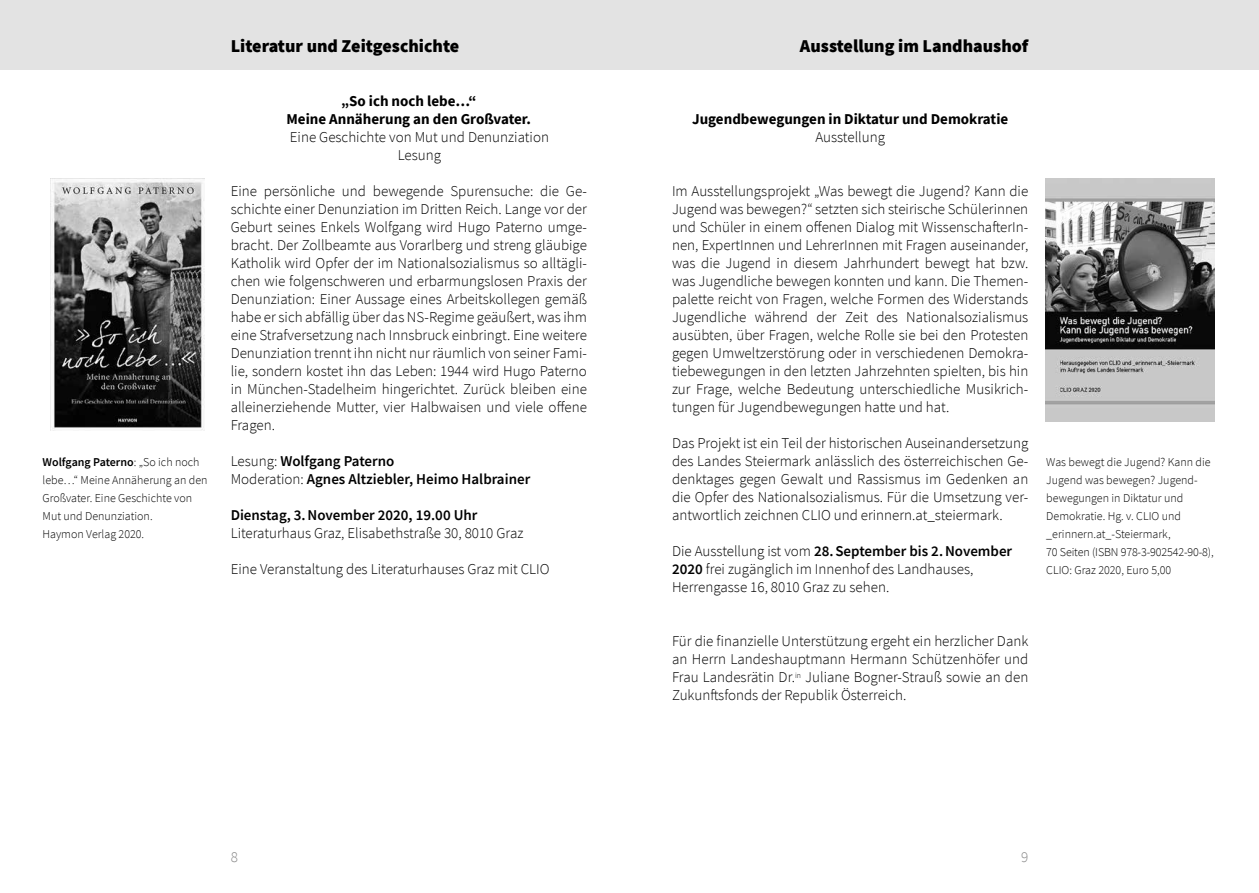
<style>
.page{position:relative;width:1259px;height:893px;background:#fff}
.page>*{position:absolute;margin:0;border:0;box-sizing:border-box;transform-origin:0 0}
.t1{font:900 18px "Source Sans Pro";color:#000}
.t2{font:300 15px/18px "Source Sans Pro";color:#000;text-align:justify}
.t3{font:600 15px/18px "Source Sans Pro";color:#000}
.t4{font:700 15px/18px "Source Sans Pro";color:#000;text-align:center}
.t5{font:300 15px "Source Sans Pro";color:#878787}
.t6{font:300 12px/18px "Source Sans Pro";color:#000}
.s1{font-weight:600}
.s2{font-weight:300}
</style>
<div class="page">
<div style="left:0;top:0;width:1259px;height:70px;background:#e3e3e3"></div>
<img style="left:51px;top:178px;width:153px;height:252px">
<img style="left:1045px;top:178px;width:169px;height:244px">
<p class="t6" style="left:43px;top:453px;width:166px"><span class="s1">Wolfgang Paterno</span>: „So ich noch lebe…“ Meine Annäherung an den<br>Großvater. Eine Geschichte von<br>Mut und Denunziation.<br>Haymon Verlag 2020.</p>
<p class="t1" style="left:231px;top:34px;width:230px">Literatur und Zeitgeschichte</p>
<p class="t4" style="left:286px;top:92px;width:246px">„So ich noch lebe…“<br>Meine Annäherung an den Großvater.</p>
<p class="t2" style="left:290px;top:128px;width:261px;text-align:center">Eine Geschichte von Mut und Denunziation<br>Lesung</p>
<p class="t2" style="left:231px;top:182px;width:358px">Eine persönliche und bewegende Spurensuche: die Ge&shy;schichte einer Denunziation im Dritten Reich. Lange vor der Geburt seines Enkels Wolfgang wird Hugo Paterno umge&shy;bracht. Der Zollbeamte aus Vorarlberg und streng gläubige Katholik wird Opfer der im Nationalsozialismus so alltägli&shy;chen wie folgenschweren und erbarmungslosen Praxis der Denunziation: Einer Aussage eines Arbeitskollegen gemäß habe er sich abfällig über das NS-Regime geäußert, was ihm eine Strafversetzung nach Innsbruck einbringt. Eine weitere Denunziation trennt ihn nicht nur räumlich von seiner Fami&shy;lie, sondern kostet ihn das Leben: 1944 wird Hugo Paterno in München-Stadelheim hingerichtet. Zurück bleiben eine alleinerziehende Mutter, vier Halbwaisen und viele offene Fragen.</p>
<p class="t3" style="left:231px;top:452px;width:301px"><span class="s2">Lesung:</span> Wolfgang Paterno<br><span class="s2">Moderation:</span> Agnes Altziebler, Heimo Halbrainer</p>
<p class="t3" style="left:231px;top:506px;width:248px">Dienstag, 3.November 2020, 19.00 Uhr</p>
<p class="t2" style="left:231px;top:524px;width:294px">Literaturhaus Graz, Elisabethstraße 30, 8010 Graz</p>
<p class="t2" style="left:231px;top:560px;width:320px">Eine Veranstaltung des Literaturhauses Graz mit CLIO</p>
<p class="t1" style="left:800px;top:34px;width:230px">Ausstellung im Landhaushof</p>
<p class="t4" style="left:692px;top:110px;width:318px">Jugendbewegungen in Diktatur und Demokratie</p>
<p class="t2" style="left:815px;top:128px;width:71px">Ausstellung</p>
<p class="t2" style="left:672px;top:182px;width:358px">Im Ausstellungsprojekt „Was bewegt die Jugend? Kann die Jugend was bewegen?“ setzten sich steirische Schülerinnen und Schüler in einem offenen Dialog mit WissenschafterIn&shy;nen, ExpertInnen und LehrerInnen mit Fragen auseinander, was die Jugend in diesem Jahrhundert bewegt hat bzw. was Jugendliche bewegen konnten und kann. Die Themen&shy;palette reicht von Fragen, welche Formen des Widerstands Jugendliche während der Zeit des Nationalsozialismus ausübten, über Fragen, welche Rolle sie bei den Protesten gegen Umweltzerstörung oder in verschiedenen Demokra&shy;tiebewegungen in den letzten Jahrzehnten spielten, bis hin zur Frage, welche Bedeutung unterschiedliche Musikrich&shy;tungen für Jugendbewegungen hatte und hat.</p>
<p class="t2" style="left:672px;top:434px;width:358px">Das Projekt ist ein Teil der historischen Auseinandersetzung des Landes Steiermark anlässlich des österreichischen Ge&shy;denktages gegen Gewalt und Rassismus im Gedenken an die Opfer des Nationalsozialismus. Für die Umsetzung ver&shy;antwortlich zeichnen CLIO und erinnern.at_steiermark.</p>
<p class="t2" style="left:672px;top:542px;width:342px;text-align:left">Die Ausstellung ist vom <span class="s1">28.September bis 2.November<br>2020</span> frei zugänglich im Innenhof des Landhauses,<br>Herrengasse 16, 8010 Graz zu sehen.</p>
<p class="t2" style="left:672px;top:632px;width:358px">Für die finanzielle Unterstützung ergeht ein herzlicher Dank an Herrn Landeshauptmann Hermann Schützenhöfer und Frau Landesrätin Dr.<sup>in</sup> Juliane Bogner-Strauß sowie an den Zukunftsfonds der Republik Österreich.</p>
<p class="t6" style="left:1046px;top:453px;width:169px">Was bewegt die Jugend? Kann die<br>Jugend was bewegen? Jugend&shy;bewegungen in Diktatur und<br>Demokratie. Hg. v. CLIO und _erinnern.at_-Steiermark,<br>70 Seiten (ISBN 978-3-902542-90-8),<br>CLIO: Graz 2020, Euro 5,00</p>
<p class="t5" style="left:231px;top:848px;width:9px">8</p>
<p class="t5" style="left:1021px;top:848px;width:9px">9</p>
</div>
